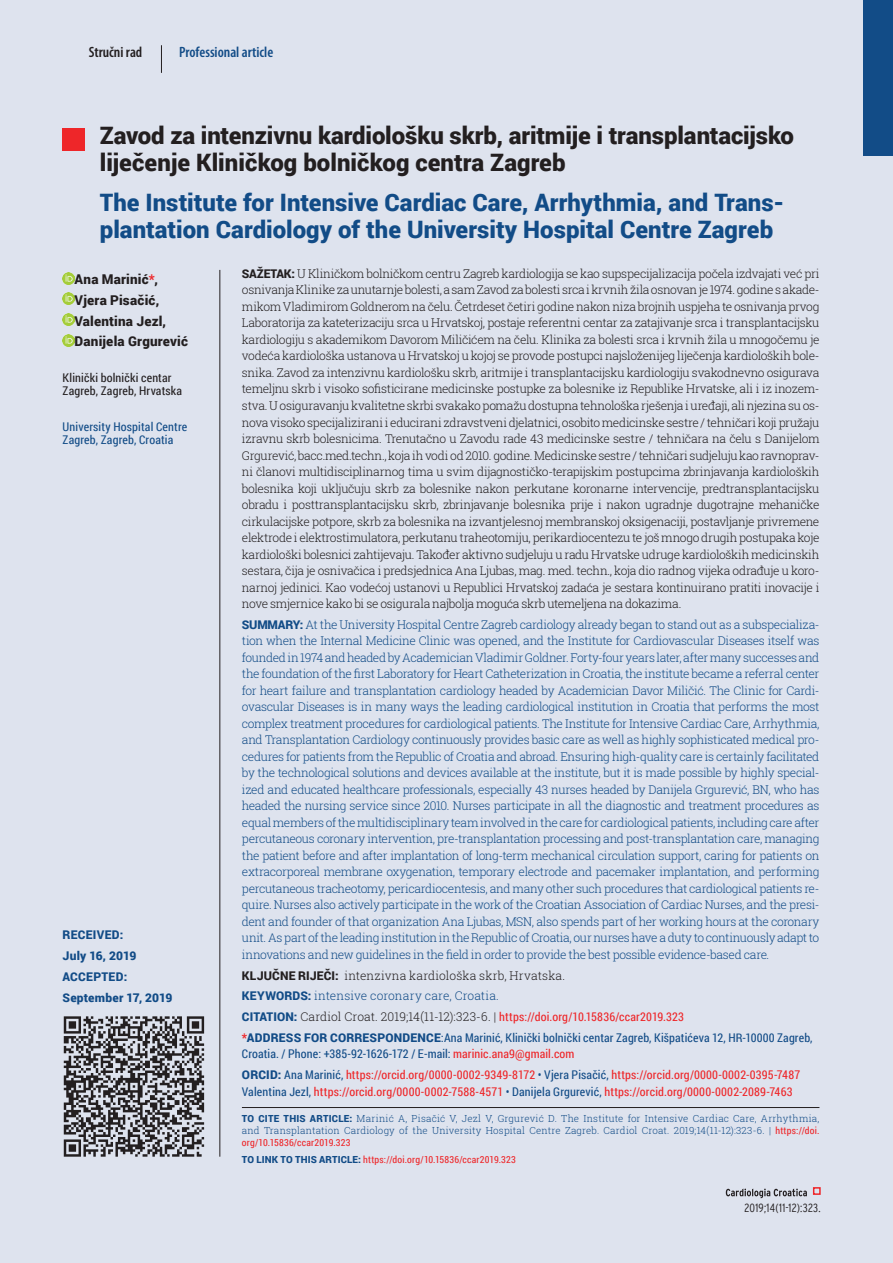
<style>
.page{position:relative;width:893px;height:1263px;background:#dee3ee}
.page>*{position:absolute;margin:0;border:0;box-sizing:border-box;transform-origin:0 0}
.t1{font:900 24px/27px "Roboto";color:#124c87}
.t2{font:900 24px/27px "Roboto";letter-spacing:-.005em;color:#231f20}
.t3{font:600 condensed 15px "Myriad Pro";color:#124c87}
.t4{font:600 condensed 15px "Myriad Pro";color:#231f20}
.t5{font:900 13.5px/20.7px "Roboto";letter-spacing:.015em;color:#231f20}
.t6{font:300 12px/16.5px "Roboto Slab";letter-spacing:-.03em;color:#124c87;text-align:justify}
.t7{font:300 12px/16.5px "Roboto Slab";letter-spacing:-.01em;color:#231f20;text-align:justify}
.t8{font:12px/16.5px "Roboto Condensed";letter-spacing:.015em;color:#ee2629}
.t9{font:12px/13.5px "Roboto Condensed";letter-spacing:.01em;color:#124c87}
.t10{font:300 12px/20.7px "Roboto Slab";letter-spacing:.01em;color:#231f20}
.t11{font:900 12px/20.7px "Roboto";letter-spacing:.015em;color:#124c87}
.t12{font:12px/13.5px "Roboto Condensed";letter-spacing:.015em;color:#231f20}
.t13{font:300 condensed 12px "Interstate";letter-spacing:.02em;color:#231f20}
.t14{font:300 9.75px/12px "Roboto Slab";letter-spacing:.015em;color:#124c87;text-align:right}
.t15{font:9.75px "Roboto Condensed";letter-spacing:.02em;color:#ee2629}
.t16{font:900 9.75px "Roboto";color:#124c87}
.s1{color:#ee2629}
.s2{font-family:"Roboto";font-weight:900}
.s3{font-family:"Roboto";font-weight:900;color:#124c87}
.s4{color:#124c87}
.s5{font-family:"Roboto Slab";font-weight:300;color:#231f20}
.s6{font-family:"Roboto"}
.s7{font-family:"Roboto Condensed";font-weight:400;color:#ee2629}
</style>
<div class="page">
<div style="left:863px;top:0;width:30px;height:155px;background:#124c87"></div>
<hr style="left:220px;top:270px;width:1px;height:887px;background:#231f20">
<svg style="left:63px;top:272px;width:12px;height:12px"></svg>
<svg style="left:63px;top:293px;width:12px;height:12px"></svg>
<svg style="left:63px;top:313px;width:12px;height:13px"></svg>
<svg style="left:63px;top:334px;width:12px;height:12px"></svg>
<hr style="left:242px;top:1107px;width:577px;height:1px;background:#231f20">
<svg style="left:726px;top:1188px;width:81px;height:10px"></svg>
<div style="left:813px;top:1187px;width:8px;height:8px;border:2px solid #ee2629"></div>
<svg style="left:161px;top:45px;width:1px;height:28px"></svg>
<div style="left:62px;top:128px;width:23px;height:22px;background:#ee2629"></div>
<svg style="left:64px;top:1016px;width:140px;height:141px"></svg>
<p class="t4" style="left:89px;top:44px;width:55px">Stručni rad</p>
<p class="t3" style="left:179px;top:44px;width:96px">Professional article</p>
<h1 class="t2" style="left:100px;top:121px;width:696px">Zavod za intenzivnu kardiološku skrb, aritmije i transplantacijsko liječenje Kliničkog bolničkog centra Zagreb</h1>
<h1 class="t1" style="left:100px;top:188px;width:686px">The Institute for Intensive Cardiac Care, Arrhythmia, and Trans&shy;plantation Cardiology of the University Hospital Centre Zagreb</h1>
<p class="t5" style="left:75px;top:268px;width:115px">Ana Marinić<span class="s1">*</span>,<br>Vjera Pisačić,<br>Valentina Jezl,<br>Danijela Grgurević</p>
<p class="t12" style="left:63px;top:370px;width:121px">Klinički bolnički centar<br>Zagreb, Zagreb, Hrvatska</p>
<p class="t9" style="left:63px;top:419px;width:126px">University Hospital Centre<br>Zagreb, Zagreb, Croatia</p>
<p class="t11" style="left:63px;top:924px;width:111px">Received:<br>July 16, 2019<br>Accepted:<br>September 17, 2019</p>
<p class="t7" style="left:242px;top:265px;width:579px"><span class="s2">SAŽETAK:</span> U Kliničkom bolničkom centru Zagreb kardiologija se kao supspecijalizacija počela izdvajati već pri osnivanja Klinike za unutarnje bolesti, a sam Zavod za bolesti srca i krvnih žila osnovan je 1974. godine s akade&shy;mikom Vladimirom Goldnerom na čelu. Četrdeset četiri godine nakon niza brojnih uspjeha te osnivanja prvog Laboratorija za kateterizaciju srca u Hrvatskoj, postaje referentni centar za zatajivanje srca i transplantacijsku kardiologiju s akademikom Davorom Miličićem na čelu. Klinika za bolesti srca i krvnih žila u mnogočemu je vodeća kardiološka ustanova u Hrvatskoj u kojoj se provode postupci najsloženijeg liječenja kardioloških bole&shy;snika. Zavod za intenzivnu kardiološku skrb, aritmije i transplantacijsku kardiologiju svakodnevno osigurava temeljnu skrb i visoko sofisticirane medicinske postupke za bolesnike iz Republike Hrvatske, ali i iz inozem&shy;stva. U osiguravanju kvalitetne skrbi svakako pomažu dostupna tehnološka rješenja i uređaji, ali njezina su os&shy;nova visoko specijalizirani i educirani zdravstveni djelatnici, osobito medicinske sestre / tehničari koji pružaju izravnu skrb bolesnicima. Trenutačno u Zavodu rade 43 medicinske sestre / tehničara na čelu s Danijelom Grgurević, bacc.med.techn., koja ih vodi od 2010. godine. Medicinske sestre / tehničari sudjeluju kao ravnoprav&shy;ni članovi multidisciplinarnog tima u svim dijagnostičko-terapijskim postupcima zbrinjavanja kardioloških bolesnika koji uključuju skrb za bolesnike nakon perkutane koronarne intervencije, predtransplantacijsku obradu i posttransplantacijsku skrb, zbrinjavanje bolesnika prije i nakon ugradnje dugotrajne mehaničke cirkulacijske potpore, skrb za bolesnika na izvantjelesnoj membranskoj oksigenaciji, postavljanje privremene elektrode i elektrostimulatora, perkutanu traheotomiju, perikardiocentezu te još mnogo drugih postupaka koje kardiološki bolesnici zahtijevaju. Također aktivno sudjeluju u radu Hrvatske udruge kardioloških medicinskih sestara, čija je osnivačica i predsjednica Ana Ljubas, mag. med. techn., koja dio radnog vijeka odrađuje u koro&shy;narnoj jedinici. Kao vodećoj ustanovi u Republici Hrvatskoj zadaća je sestara kontinuirano pratiti inovacije i nove smjernice kako bi se osigurala najbolja moguća skrb utemeljena na dokazima.</p>
<p class="t6" style="left:242px;top:616px;width:579px"><span class="s2">SUMMARY:</span> At the University Hospital Centre Zagreb cardiology already began to stand out as a subspecializa&shy;tion when the Internal Medicine Clinic was opened, and the Institute for Cardiovascular Diseases itself was founded in 1974 and headed by Academician Vladimir Goldner. Forty-four years later, after many successes and the foundation of the first Laboratory for Heart Catheterization in Croatia, the institute became a referral center for heart failure and transplantation cardiology headed by Academician Davor Miličić. The Clinic for Cardi&shy;ovascular Diseases is in many ways the leading cardiological institution in Croatia that performs the most complex treatment procedures for cardiological patients. The Institute for Intensive Cardiac Care, Arrhythmia, and Transplantation Cardiology continuously provides basic care as well as highly sophisticated medical pro&shy;cedures for patients from the Republic of Croatia and abroad. Ensuring high-quality care is certainly facilitated by the technological solutions and devices available at the institute, but it is made possible by highly special&shy;ized and educated healthcare professionals, especially 43 nurses headed by Danijela Grgurević, BN, who has headed the nursing service since 2010. Nurses participate in all the diagnostic and treatment procedures as equal members of the multidisciplinary team involved in the care for cardiological patients, including care after percutaneous coronary intervention, pre-transplantation processing and post-transplantation care, managing the patient before and after implantation of long-term mechanical circulation support, caring for patients on extracorporeal membrane oxygenation, temporary electrode and pacemaker implantation, and performing percutaneous tracheotomy, pericardiocentesis, and many other such procedures that cardiological patients re&shy;quire. Nurses also actively participate in the work of the Croatian Association of Cardiac Nurses, and the presi&shy;dent and founder of that organization Ana Ljubas, MSN, also spends part of her working hours at the coronary unit. As part of the leading institution in the Republic of Croatia, our nurses have a duty to continuously adapt to innovations and new guidelines in the field in order to provide the best possible evidence-based care.</p>
<p class="t10" style="left:242px;top:964px;width:325px"><span class="s2">KLJUČNE RIJEČI:</span> intenzivna kardiološka skrb, Hrvatska.<br><span class="s3">KEYWORDS:</span> <span class="s4">intensive coronary care, Croatia.</span></p>
<p class="t8" style="left:242px;top:1008px;width:444px"><span class="s3">CITATION:</span> <span class="s5">Cardiol Croat. 2019;14(11-12):323-6. |</span> https://doi.org/10.15836/ccar2019.323</p>
<p class="t11" style="left:242px;top:1027px;width:22px"><span class="s1">*</span>Address</p>
<p class="t11" style="left:304px;top:1027px;width:35px">for correspondence</p>
<p class="t9" style="left:242px;top:1029px;width:572px;line-height:16.5px;text-indent:199px"><span class="s6">:</span>Ana Marinić, Klinički bolnički centar Zagreb, Kišpatićeva 12, HR-10000 Zagreb,<br>Croatia. / Phone: +385-92-1626-172 / E-mail: <span class="s1">marinic.ana9@gmail.com</span></p>
<p class="t8" style="left:242px;top:1066px;width:560px"><span class="s3">ORCID:</span> <span class="s4">Ana Marinić,</span> https://orcid.org/0000-0002-9349-8172 <span class="s4">• Vjera Pisačić,</span> https://orcid.org/0000-0002-0395-7487<br><span class="s4">Valentina Jezl,</span> https://orcid.org/0000-0002-7588-4571 <span class="s4">• Danijela Grgurević,</span> https://orcid.org/0000-0002-2089-7463</p>
<p class="t16" style="left:242px;top:1112px;width:23px">To cite</p>
<p class="t16" style="left:284px;top:1112px;width:7px">this</p>
<p class="t16" style="left:310px;top:1112px;width:7px">article</p>
<p class="t14" style="left:242px;top:1113px;width:579px"><span class="s2">:</span> Marinić A, Pisačić V, Jezl V, Grgurević D. The Institute for Intensive Cardiac Care, Arrhythmia,<br>and Transplantation Cardiology of the University Hospital Centre Zagreb. Cardiol Croat. 2019;14(11-12):323-6. | <span class="s7">https://doi.</span></p>
<p class="t15" style="left:242px;top:1136px;width:110px">org/10.15836/ccar2019.323</p>
<p class="t16" style="left:242px;top:1152px;width:21px">To link</p>
<p class="t16" style="left:280px;top:1152px;width:21px">to this</p>
<p class="t16" style="left:319px;top:1152px;width:7px">article</p>
<p class="t15" style="left:358px;top:1152px;width:159px"><span class="s3">:</span> https://doi.org/10.15836/ccar2019.323</p>
<p class="t13" style="left:744px;top:1201px;width:78px">2019;14(11-12):323.</p>
</div>
